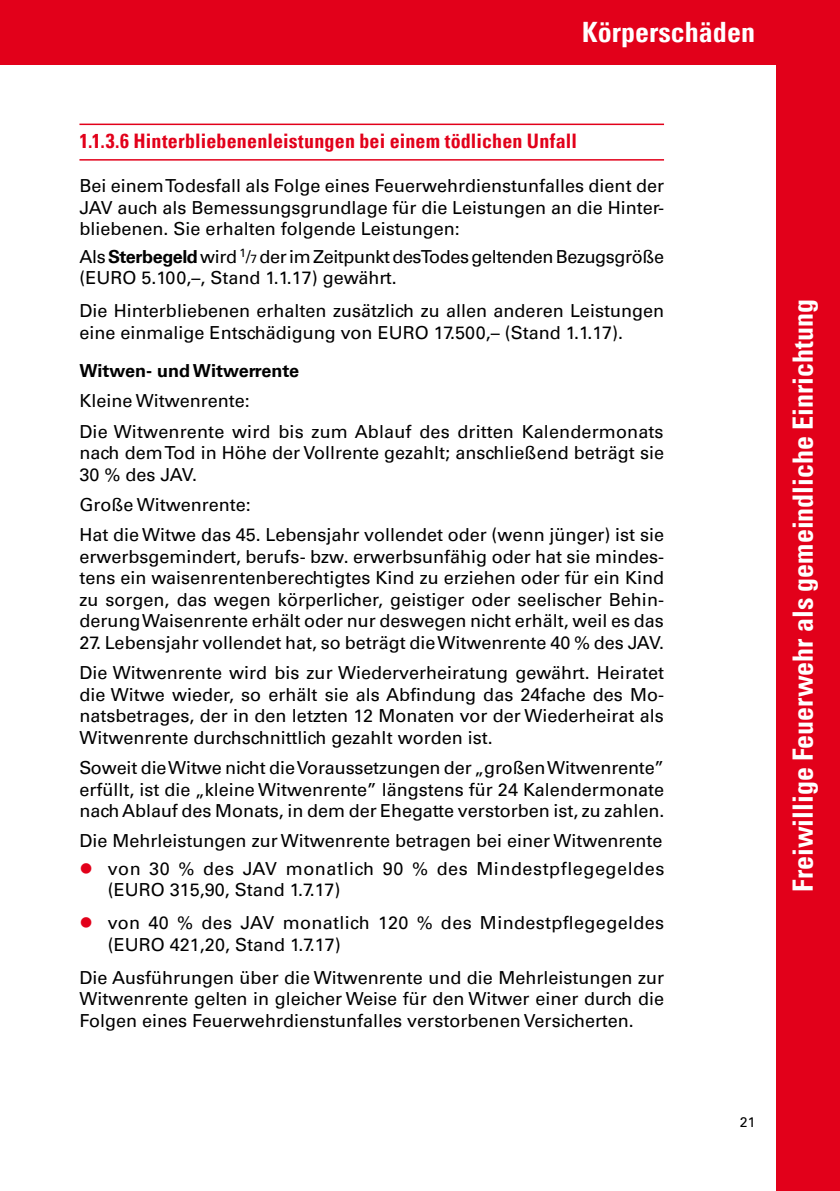
<style>
.page{position:relative;width:840px;height:1191px;background:#fff}
.page>*{position:absolute;margin:0;border:0;box-sizing:border-box;transform-origin:0 0}
.t1{font:700 condensed 28px "Univers LT Pro";color:#fff}
.t2{font:700 condensed 20px "Univers LT Pro";letter-spacing:.01em;color:#e2001a}
.t3{font:18px/21.6px "Univers LT Pro 55 Roman";color:#000}
.t4{font:18px/21.6px "Univers LT Pro 55 Roman";letter-spacing:-.02em;color:#000}
.t5{font:18px/33px "Univers LT Pro 55 Roman";letter-spacing:.02em;color:#000}
.t6{font:700 18px "Univers LT Pro 65";color:#000}
.t7{font:14px "Univers LT Pro 55 Roman";color:#000}
.s1{font-family:"Univers LT Pro 65";font-weight:700}
.s2{font-size:12px}
</style>
<div class="page">
<div style="left:0;top:0;width:839px;height:64px;background:#e2001a"></div>
<div style="left:775px;top:0;width:64px;height:1191px;background:#e2001a"></div>
<hr style="left:79px;top:124px;width:584px;height:1px;background:#e2001a">
<hr style="left:79px;top:159px;width:584px;height:2px;background:#e2001a">
<h1 class="t1" style="left:582px;top:15px;width:174px">Körperschäden</h1>
<p class="t2" style="left:79px;top:128px;width:498px">1.1.3.6 Hinterbliebenenleistungen bei einem tödlichen Unfall</p>
<p class="t3" style="left:79px;top:174px;width:585px;text-align:justify">Bei einem Todesfall als Folge eines Feuerwehrdienstunfalles dient der JAV auch als Bemessungsgrundlage für die Leistungen an die Hinter&shy;bliebenen. Sie erhalten folgende Leistungen:</p>
<p class="t4" style="left:79px;top:245px;width:585px">Als <span class="s1">Sterbegeld</span> wird <sup>1</sup>/<span class="s2">7</span> der im Zeitpunkt des Todes geltenden Bezugsgröße (EURO 5.100,–, Stand 1.1.17) gewährt.</p>
<p class="t3" style="left:79px;top:299px;width:585px">Die Hinterbliebenen erhalten zusätzlich zu allen anderen Leistungen eine einmalige Entschädigung von EURO 17.500,– (Stand 1.1.17).</p>
<p class="t6" style="left:79px;top:358px;width:221px">Witwen- und Witwerrente</p>
<p class="t3" style="left:79px;top:385px;width:585px;line-height:30px">Kleine Witwenrente:<br>Die Witwenrente wird bis zum Ablauf des dritten Kalendermonats</p>
<p class="t3" style="left:79px;top:441px;width:585px">nach dem Tod in Höhe der Vollrente gezahlt; anschließend beträgt sie<br>30 % des JAV.</p>
<p class="t3" style="left:79px;top:488px;width:585px;line-height:30px">Große Witwenrente:<br>Hat die Witwe das 45. Lebensjahr vollendet oder (wenn jünger) ist sie</p>
<p class="t3" style="left:79px;top:544px;width:585px;text-align:justify">erwerbsgemindert, berufs- bzw. erwerbsunfähig oder hat sie mindes&shy;tens ein waisenrentenberechtigtes Kind zu erziehen oder für ein Kind zu sorgen, das wegen körperlicher, geistiger oder seelischer Behin&shy;derung Waisenrente erhält oder nur deswegen nicht erhält, weil es das</p>
<p class="t3" style="left:79px;top:627px;width:586px;line-height:30px">27. Lebensjahr vollendet hat, so beträgt die Witwenrente 40 % des JAV.<br>Die Witwenrente wird bis zur Wiederverheiratung gewährt. Heiratet</p>
<p class="t3" style="left:79px;top:682px;width:585px;text-align:justify">die Witwe wieder, so erhält sie als Abfindung das 24fache des Mo&shy;natsbetrages, der in den letzten 12 Monaten vor der Wiederheirat als Witwenrente durchschnittlich gezahlt worden ist.</p>
<p class="t3" style="left:79px;top:756px;width:586px;text-align:justify">Soweit die Witwe nicht die Voraussetzungen der „großen Witwenrente” erfüllt, ist die „kleine Witwenrente” längstens für 24 Kalendermonate nach Ablauf des Monats, in dem der Ehegatte verstorben ist, zu zahlen.</p>
<p class="t3" style="left:79px;top:826px;width:586px;line-height:27.4px;text-align:right">Die Mehrleistungen zur Witwenrente betragen bei einer Witwenrente von 30 % des JAV monatlich 90 % des Mindestpflegegeldes</p>
<p class="t5" style="left:108px;top:872px;width:557px">(EURO 315,90, Stand 1.7.17)<br>von 40 % des JAV monatlich 120 % des Mindestpflegegeldes</p>
<p class="t3" style="left:79px;top:927px;width:585px;line-height:33px;text-indent:28px">(EURO 421,20, Stand 1.7.17)<br>Die Ausführungen über die Witwenrente und die Mehrleistungen zur</p>
<p class="t3" style="left:79px;top:987px;width:585px">Witwenrente gelten in gleicher Weise für den Witwer einer durch die<br>Folgen eines Feuerwehrdienstunfalles verstorbenen Versicherten.</p>
<p class="t7" style="left:739px;top:1112px;width:17px">21</p>
<h1 class="t1" style="left:785px;top:892px;width:594px;rotate:-90deg">Freiwillige Feuerwehr als gemeindliche Einrichtung</h1>
</div>
